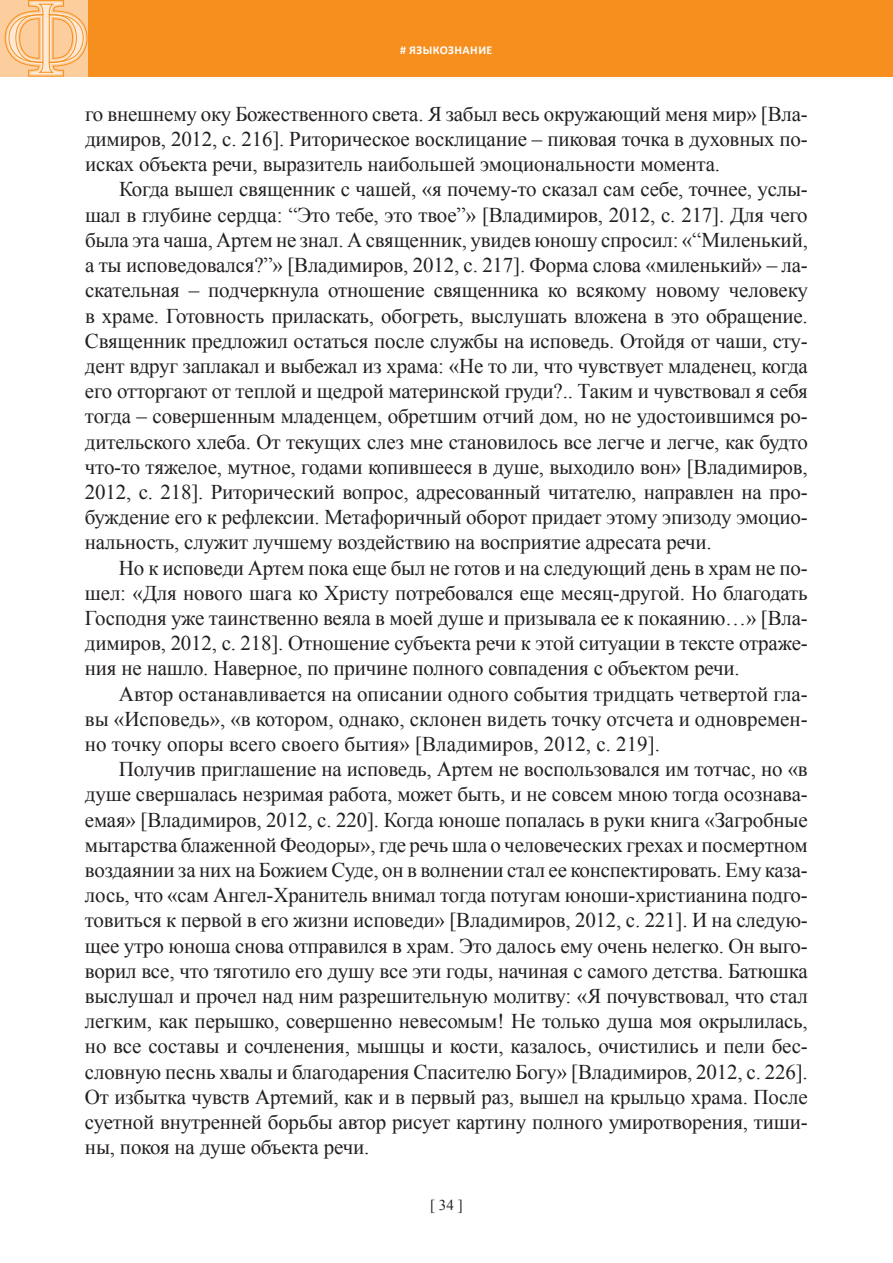
<style>
.page{position:relative;width:893px;height:1263px;background:#fff}
.page>*{position:absolute;margin:0;border:0;box-sizing:border-box;transform-origin:0 0}
.t1{font:21px/25.2px "Times New Roman";letter-spacing:-.01em;color:#231f20;text-align:justify}
.t2{font:15px "Times New Roman";color:#231f20}
.t3{font:700 12px "Calibri";letter-spacing:.04em;color:#fff}
</style>
<div class="page">
<div style="left:0;top:0;width:893px;height:77px;background:#f68f1e"></div>
<div style="left:0;top:0;width:88px;height:77px;background:#fdce9d"></div>
<svg style="left:4px;top:0;width:84px;height:77px"></svg>
<p class="t3" style="left:400px;top:43px;width:94px"># ЯЗЫКОЗНАНИЕ</p>
<p class="t1" style="left:85px;top:101px;width:724px">го внешнему оку Божественного света. Я забыл весь окружающий меня мир» [Вла&shy;димиров, 2012, с. 216]. Риторическое восклицание – пиковая точка в духовных по&shy;исках объекта речи, выразитель наибольшей эмоциональности момента.</p>
<p class="t1" style="left:85px;top:177px;width:724px;text-indent:34px">Когда вышел священник с чашей, «я почему-то сказал сам себе, точнее, услы&shy;шал в глубине сердца: “Это тебе, это твое”» [Владимиров, 2012, с. 217]. Для чего была эта чаша, Артем не знал. А священник, увидев юношу спросил: «“Миленький, а ты исповедовался?”» [Владимиров, 2012, с. 217]. Форма слова «миленький» – ла&shy;скательная – подчеркнула отношение священника ко всякому новому человеку в храме. Готовность приласкать, обогреть, выслушать вложена в это обращение.<br>Священник предложил остаться после службы на исповедь. Отойдя от чаши, сту&shy;дент вдруг заплакал и выбежал из храма: «Не то ли, что чувствует младенец, когда его отторгают от теплой и щедрой материнской груди?.. Таким и чувствовал я себя тогда – совершенным младенцем, обретшим отчий дом, но не удостоившимся ро&shy;дительского хлеба. От текущих слез мне становилось все легче и легче, как будто что-то тяжелое, мутное, годами копившееся в душе, выходило вон» [Владимиров, 2012, с. 218]. Риторический вопрос, адресованный читателю, направлен на про&shy;буждение его к рефлексии. Метафоричный оборот придает этому эпизоду эмоцио&shy;нальность, служит лучшему воздействию на восприятие адресата речи.</p>
<p class="t1" style="left:85px;top:555px;width:724px;text-indent:34px">Но к исповеди Артем пока еще был не готов и на следующий день в храм не по&shy;шел: «Для нового шага ко Христу потребовался еще месяц-другой. Но благодать Господня уже таинственно веяла в моей душе и призывала ее к покаянию…» [Вла&shy;димиров, 2012, с. 218]. Отношение субъекта речи к этой ситуации в тексте отраже&shy;ния не нашло. Наверное, по причине полного совпадения с объектом речи.</p>
<p class="t1" style="left:85px;top:681px;width:724px;text-indent:34px">Автор останавливается на описании одного события тридцать четвертой гла&shy;вы «Исповедь», «в котором, однако, склонен видеть точку отсчета и одновремен&shy;но точку опоры всего своего бытия» [Владимиров, 2012, с. 219].</p>
<p class="t1" style="left:85px;top:756px;width:724px;text-indent:34px">Получив приглашение на исповедь, Артем не воспользовался им тотчас, но «в душе свершалась незримая работа, может быть, и не совсем мною тогда осознава&shy;емая» [Владимиров, 2012, с. 220]. Когда юноше попалась в руки книга «Загробные мытарства блаженной Феодоры», где речь шла о человеческих грехах и посмертном воздаянии за них на Божием Суде, он в волнении стал ее конспектировать. Ему каза&shy;лось, что «сам Ангел-Хранитель внимал тогда потугам юноши-христианина подго&shy;товиться к первой в его жизни исповеди» [Владимиров, 2012, с. 221]. И на следую&shy;щее утро юноша снова отправился в храм. Это далось ему очень нелегко. Он выго&shy;ворил все, что тяготило его душу все эти годы, начиная с самого детства. Батюшка выслушал и прочел над ним разрешительную молитву: «Я почувствовал, что стал легким, как перышко, совершенно невесомым! Не только душа моя окрылилась, но все составы и сочленения, мышцы и кости, казалось, очистились и пели бес&shy;словную песнь хвалы и благодарения Спасителю Богу» [Владимиров, 2012, с. 226].<br>От избытка чувств Артемий, как и в первый раз, вышел на крыльцо храма. После суетной внутренней борьбы автор рисует картину полного умиротворения, тиши&shy;ны, покоя на душе объекта речи.</p>
<p class="t2" style="left:430px;top:1194px;width:34px">[ 34 ]</p>
</div>
